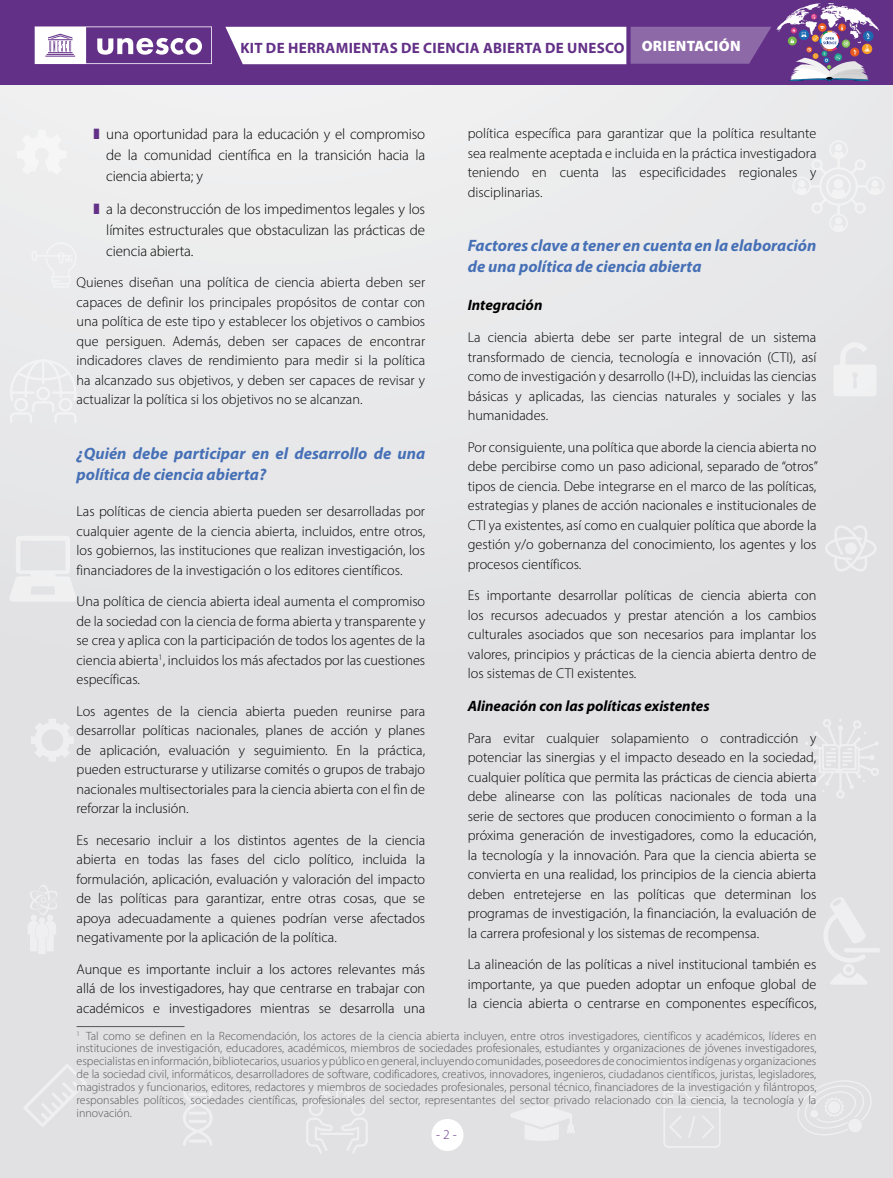
<style>
.page{position:relative;width:893px;height:1178px;background:#fff}
.page>*{position:absolute;margin:0;border:0;box-sizing:border-box;transform-origin:0 0}
.t1{font:italic 700 16.5px/21px "Myriad Pro";color:#4670b6}
.t2{font:300 15px/21px "Myriad Pro";letter-spacing:-.01em;color:#000;text-align:justify}
.t3{font:700 15px "Myriad Pro";letter-spacing:.02em;color:#633087}
.t4{font:italic 700 15px "Myriad Pro";color:#000}
.t5{font:300 14.25px/19.5px "Myriad Pro";color:#000;text-align:justify}
.t6{font:300 13.5px "Myriad Pro";color:#633087}
.t7{font:300 12px/12.9px "Myriad Pro";color:#575756;text-align:justify}
.s1{font-weight:900;color:#fff}
.s2{color:#633087}
</style>
<div class="page">
<div style="left:0;top:0;width:893px;height:1178px;background:linear-gradient(to right,#e6e6e8,#e3e3e6)"></div>
<svg style="left:825px;top:524px;width:52px;height:48px"></svg>
<div style="left:845px;top:542px;width:12px;height:12px;background:#efeff1;border-radius:50%"></div>
<svg style="left:183px;top:1088px;width:30px;height:58px"></svg>
<hr style="left:189px;top:1093px;width:18px;height:3px;background:#fff">
<hr style="left:189px;top:1139px;width:18px;height:3px;background:#fff">
<hr style="left:189px;top:1111px;width:18px;height:3px;background:#fff">
<hr style="left:189px;top:1120px;width:18px;height:3px;background:#fff">
<svg style="left:31px;top:719px;width:43px;height:43px"></svg>
<svg style="left:510px;top:1103px;width:65px;height:38px"></svg>
<svg style="left:9px;top:536px;width:68px;height:66px"></svg>
<svg style="left:794px;top:1080px;width:79px;height:55px;background:#e4e4e6"></svg>
<div style="left:32px;top:242px;width:45px;height:46px;background:#ebebed"></div>
<svg style="left:23px;top:1064px;width:64px;height:63px;background:#e3e3e6"></svg>
<svg style="left:833px;top:342px;width:43px;height:54px"></svg>
<div style="left:28px;top:884px;width:30px;height:70px;background:#e8e8ea"></div>
<svg style="left:663px;top:1091px;width:58px;height:57px;background:#e3e3e6"></svg>
<div style="left:17px;top:130px;width:50px;height:44px;background:#f5f5f5"></div>
<svg style="left:10px;top:359px;width:67px;height:64px"></svg>
<hr style="left:52px;top:391px;width:24px;height:3px;background:#fff">
<hr style="left:10px;top:391px;width:24px;height:3px;background:#fff">
<hr style="left:42px;top:359px;width:2px;height:25px;background:#fff">
<svg style="left:306px;top:1086px;width:62px;height:67px;background:#e4e4e6"></svg>
<svg style="left:792px;top:140px;width:92px;height:92px"></svg>
<div style="left:871px;top:180px;width:8px;height:7px;background:#f2f2f3;border-radius:50%"></div>
<div style="left:835px;top:217px;width:7px;height:7px;background:#f2f3f3;border-radius:50%"></div>
<div style="left:835px;top:144px;width:7px;height:7px;background:#f3f3f4;border-radius:50%"></div>
<svg style="left:798px;top:717px;width:81px;height:83px;background:#e3e3e6"></svg>
<hr style="left:844px;top:948px;width:36px;height:4px;background:#efeff1;border-radius:2px">
<svg style="left:822px;top:897px;width:45px;height:87px"></svg>
<div style="left:431px;top:1119px;width:32px;height:32px;background:#fff;border-radius:50%"></div>
<div style="left:0;top:0;width:893px;height:85px;background:#633087"></div>
<svg style="left:35px;top:26px;width:177px;height:38px"></svg>
<svg style="left:225px;top:3px;width:654px;height:78px"></svg>
<hr style="left:77px;top:1026px;width:108px;height:1px;background:#575756">
<p class="t3" style="left:240px;top:38px;width:502px">KIT DE HERRAMIENTAS DE CIENCIA ABIERTA DE UNESCO <span class="s1">ORIENTACIÓN</span></p>
<p class="t5" style="left:468px;top:124px;width:350px">política específica para garantizar que la política resultante sea realmente aceptada e incluida en la práctica investigadora teniendo en cuenta las especificidades regionales y disciplinarias.</p>
<p class="t1" style="left:468px;top:234px;width:350px">Factores clave a tener en cuenta en la elaboración de una política de ciencia abierta</p>
<p class="t4" style="left:468px;top:295px;width:76px">Integración</p>
<p class="t5" style="left:468px;top:328px;width:350px">La ciencia abierta debe ser parte integral de un sistema transformado de ciencia, tecnología e innovación (CTI), así como de investigación y desarrollo (I+D), incluidas las ciencias básicas y aplicadas, las ciencias naturales y sociales y las humanidades.</p>
<p class="t5" style="left:468px;top:437px;width:352px">Por consiguiente, una política que aborde la ciencia abierta no debe percibirse como un paso adicional, separado de “otros” tipos de ciencia. Debe integrarse en el marco de las políticas, estrategias y planes de acción nacionales e institucionales de CTI ya existentes, así como en cualquier política que aborde la gestión y/o gobernanza del conocimiento, los agentes y los procesos científicos.</p>
<p class="t5" style="left:468px;top:586px;width:350px">Es importante desarrollar políticas de ciencia abierta con los recursos adecuados y prestar atención a los cambios culturales asociados que son necesarios para implantar los valores, principios y prácticas de la ciencia abierta dentro de los sistemas de CTI existentes.</p>
<p class="t4" style="left:468px;top:696px;width:243px">Alineación con las políticas existentes</p>
<p class="t5" style="left:468px;top:728px;width:350px">Para evitar cualquier solapamiento o contradicción y potenciar las sinergias y el impacto deseado en la sociedad, cualquier política que permita las prácticas de ciencia abierta debe alinearse con las políticas nacionales de toda una serie de sectores que producen conocimiento o forman a la próxima generación de investigadores, como la educación, la tecnología y la innovación. Para que la ciencia abierta se convierta en una realidad, los principios de la ciencia abierta deben entretejerse en las políticas que determinan los programas de investigación, la financiación, la evaluación de la carrera profesional y los sistemas de recompensa.</p>
<p class="t5" style="left:468px;top:955px;width:350px">La alineación de las políticas a nivel institucional también es importante, ya que pueden adoptar un enfoque global de la ciencia abierta o centrarse en componentes específicos,</p>
<p class="t2" style="left:106px;top:123px;width:320px;text-indent:-13px"><span class="s2">❚</span> una oportunidad para la educación y el compromiso de la comunidad científica en la transición hacia la ciencia abierta; y</p>
<p class="t2" style="left:106px;top:198px;width:320px;text-indent:-13px"><span class="s2">❚</span> a la deconstrucción de los impedimentos legales y los límites estructurales que obstaculizan las prácticas de ciencia abierta.</p>
<p class="t5" style="left:77px;top:273px;width:350px">Quienes diseñan una política de ciencia abierta deben ser capaces de definir los principales propósitos de contar con una política de este tipo y establecer los objetivos o cambios que persiguen. Además, deben ser capaces de encontrar indicadores claves de rendimiento para medir si la política ha alcanzado sus objetivos, y deben ser capaces de revisar y actualizar la política si los objetivos no se alcanzan.</p>
<p class="t1" style="left:77px;top:442px;width:350px">¿Quién debe participar en el desarrollo de una política de ciencia abierta?</p>
<p class="t5" style="left:77px;top:501px;width:350px">Las políticas de ciencia abierta pueden ser desarrolladas por cualquier agente de la ciencia abierta, incluidos, entre otros, los gobiernos, las instituciones que realizan investigación, los financiadores de la investigación o los editores científicos.</p>
<p class="t5" style="left:77px;top:591px;width:350px">Una política de ciencia abierta ideal aumenta el compromiso de la sociedad con la ciencia de forma abierta y transparente y se crea y aplica con la participación de todos los agentes de la ciencia abierta<sup>1</sup>, incluidos los más afectados por las cuestiones específicas.</p>
<p class="t5" style="left:77px;top:701px;width:350px">Los agentes de la ciencia abierta pueden reunirse para desarrollar políticas nacionales, planes de acción y planes de aplicación, evaluación y seguimiento. En la práctica, pueden estructurarse y utilizarse comités o grupos de trabajo nacionales multisectoriales para la ciencia abierta con el fin de reforzar la inclusión.</p>
<p class="t5" style="left:77px;top:830px;width:350px">Es necesario incluir a los distintos agentes de la ciencia abierta en todas las fases del ciclo político, incluida la formulación, aplicación, evaluación y valoración del impacto de las políticas para garantizar, entre otras cosas, que se apoya adecuadamente a quienes podrían verse afectados negativamente por la aplicación de la política.</p>
<p class="t5" style="left:77px;top:959px;width:350px">Aunque es importante incluir a los actores relevantes más allá de los investigadores, hay que centrarse en trabajar con académicos e investigadores mientras se desarrolla una</p>
<p class="t7" style="left:77px;top:1029px;width:741px"><sup>1</sup> Tal como se definen en la Recomendación, los actores de la ciencia abierta incluyen, entre otros investigadores, científicos y académicos, líderes en instituciones de investigación, educadores, académicos, miembros de sociedades profesionales, estudiantes y organizaciones de jóvenes investigadores, especialistas en información, bibliotecarios, usuarios y público en general, incluyendo comunidades, poseedores de conocimientos indígenas y organizaciones de la sociedad civil, informáticos, desarrolladores de software, codificadores, creativos, innovadores, ingenieros, ciudadanos científicos, juristas, legisladores, magistrados y funcionarios, editores, redactores y miembros de sociedades profesionales, personal técnico, financiadores de la investigación y filántropos, responsables políticos, sociedades científicas, profesionales del sector, representantes del sector privado relacionado con la ciencia, la tecnología y la innovación.</p>
<p class="t6" style="left:436px;top:1127px;width:22px">- 2 -</p>
</div>
